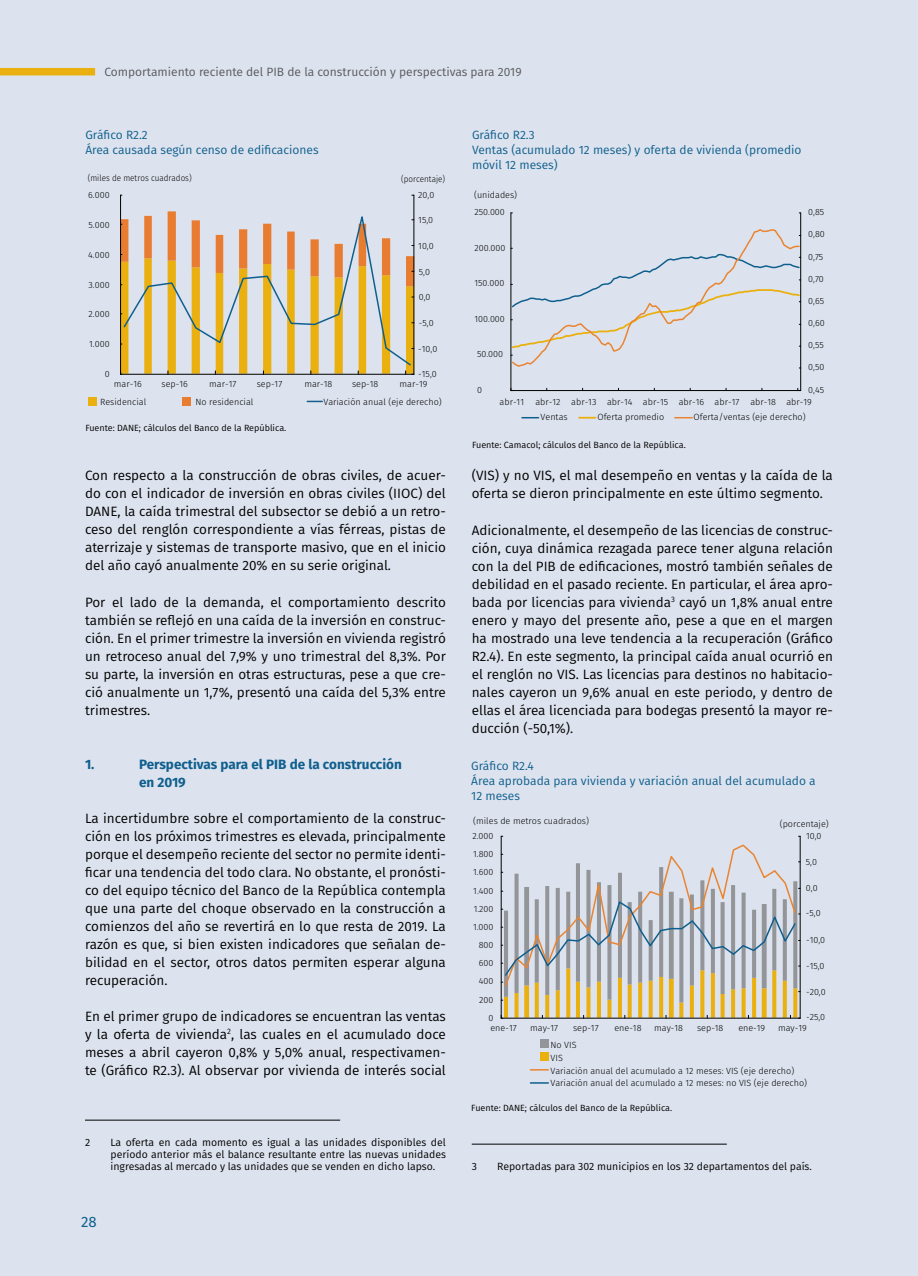
<style>
.page{position:relative;width:918px;height:1276px;background:#dde3ee}
.page>*{position:absolute;margin:0;border:0;box-sizing:border-box;transform-origin:0 0}
.t1{font:15px "Fira Sans";color:#0f5f8e}
.t2{font:13.5px/18px "Fira Sans";color:#000;text-align:justify}
.t3{font:700 13.5px/18px "Fira Sans";color:#0f5f8e}
.t4{font:12px/15px "Fira Sans";color:#0f5f8e}
.t5{font:12px "Fira Sans";color:#58595b}
.t6{font:10.5px/12px "Fira Sans";color:#000;text-align:justify}
.t7{font:300 9px/12.8px "Fira Sans";color:#000}
.t8{font:9px "Fira Sans";color:#000}
.t9{font:300 8.85px "Fira Sans";color:#000;scale:.92 1}
</style>
<div class="page">
<div style="left:88px;top:397px;width:9px;height:8px;background:#eab010"></div>
<div style="left:182px;top:397px;width:9px;height:8px;background:#e87c30"></div>
<svg style="left:307px;top:401px;width:15px;height:1px"></svg>
<hr style="left:414px;top:195px;width:1px;height:179px;background:#000">
<hr style="left:120px;top:195px;width:1px;height:179px;background:#000">
<svg style="left:120px;top:210px;width:294px;height:165px"></svg>
<hr style="left:472px;top:1143px;width:255px;height:1px;background:#000">
<hr style="left:85px;top:1119px;width:255px;height:1px;background:#000">
<hr style="left:800px;top:836px;width:1px;height:182px;background:#000">
<hr style="left:501px;top:836px;width:1px;height:182px;background:#000">
<svg style="left:501px;top:843px;width:299px;height:176px"></svg>
<div style="left:540px;top:1039px;width:8px;height:9px;background:#939598"></div>
<div style="left:540px;top:1052px;width:8px;height:9px;background:#eab010"></div>
<svg style="left:530px;top:1069px;width:18px;height:1px"></svg>
<svg style="left:530px;top:1082px;width:18px;height:1px"></svg>
<hr style="left:800px;top:213px;width:1px;height:177px;background:#000">
<hr style="left:511px;top:213px;width:1px;height:177px;background:#000">
<hr style="left:511px;top:390px;width:290px;height:1px;background:#000">
<svg style="left:510px;top:228px;width:291px;height:141px"></svg>
<svg style="left:522px;top:417px;width:17px;height:1px"></svg>
<svg style="left:579px;top:417px;width:17px;height:1px"></svg>
<svg style="left:675px;top:417px;width:17px;height:1px"></svg>
<div style="left:0;top:68px;width:95px;height:7px;background:#eab010"></div>
<p class="t5" style="left:105px;top:63px;width:419px">Comportamiento reciente del PIB de la construcción y perspectivas para 2019</p>
<p class="t4" style="left:85px;top:127px;width:235px">Gráfico R2.2<br>Área causada según censo de edificaciones</p>
<p class="t9" style="left:88px;top:172px;width:114px">(miles de metros cuadrados)</p>
<p class="t9" style="left:401px;top:173px;width:49px">(porcentaje)</p>
<p class="t7" style="left:88px;top:188px;width:23px">6.000</p>
<p class="t7" style="left:89px;top:218px;width:23px">5.000</p>
<p class="t7" style="left:88px;top:248px;width:23px">4.000</p>
<p class="t7" style="left:89px;top:278px;width:23px">3.000</p>
<p class="t7" style="left:89px;top:308px;width:23px">2.000</p>
<p class="t7" style="left:89px;top:338px;width:22px">1.000</p>
<p class="t7" style="left:105px;top:367px;width:6px">0</p>
<p class="t7" style="left:418px;top:188px;width:18px">20,0</p>
<p class="t7" style="left:418px;top:214px;width:16px">15,0</p>
<p class="t7" style="left:418px;top:239px;width:17px">10,0</p>
<p class="t7" style="left:419px;top:265px;width:13px">5,0</p>
<p class="t7" style="left:419px;top:291px;width:13px">0,0</p>
<p class="t7" style="left:419px;top:316px;width:16px">-5,0</p>
<p class="t7" style="left:418px;top:342px;width:21px">-10,0</p>
<p class="t7" style="left:418px;top:367px;width:20px">-15,0</p>
<p class="t7" style="left:114px;top:378px;width:29px">mar-16</p>
<p class="t7" style="left:162px;top:378px;width:28px">sep-16</p>
<p class="t7" style="left:209px;top:378px;width:29px">mar-17</p>
<p class="t7" style="left:257px;top:378px;width:27px">sep-17</p>
<p class="t7" style="left:304px;top:378px;width:30px">mar-18</p>
<p class="t7" style="left:352px;top:378px;width:28px">sep-18</p>
<p class="t7" style="left:400px;top:378px;width:29px">mar-19</p>
<p class="t7" style="left:196px;top:396px;width:59px">No residencial</p>
<p class="t7" style="left:100px;top:396px;width:48px">Residencial</p>
<p class="t7" style="left:323px;top:395px;width:120px">Variación anual (eje derecho)</p>
<p class="t8" style="left:85px;top:421px;width:202px">Fuente: DANE; cálculos del Banco de la República.</p>
<p class="t2" style="left:85px;top:466px;width:362px">Con respecto a la construcción de obras civiles, de acuer&shy;do con el indicador de inversión en obras civiles (IIOC) del DANE, la caída trimestral del subsector se debió a un retro&shy;ceso del renglón correspondiente a vías férreas, pistas de aterrizaje y sistemas de transporte masivo, que en el inicio del año cayó anualmente 20% en su serie original.</p>
<p class="t2" style="left:85px;top:592px;width:362px">Por el lado de la demanda, el comportamiento descrito también se reflejó en una caída de la inversión en construc&shy;ción. En el primer trimestre la inversión en vivienda registró un retroceso anual del 7,9% y uno trimestral del 8,3%. Por su parte, la inversión en otras estructuras, pese a que cre&shy;ció anualmente un 1,7%, presentó una caída del 5,3% entre trimestres.</p>
<p class="t3" style="left:85px;top:754px;width:11px">1.</p>
<p class="t3" style="left:139px;top:754px;width:264px">Perspectivas para el PIB de la construcción en 2019</p>
<p class="t2" style="left:85px;top:808px;width:362px">La incertidumbre sobre el comportamiento de la construc&shy;ción en los próximos trimestres es elevada, principalmente porque el desempeño reciente del sector no permite identi&shy;ficar una tendencia del todo clara. No obstante, el pronósti&shy;co del equipo técnico del Banco de la República contempla que una parte del choque observado en la construcción a comienzos del año se revertirá en lo que resta de 2019. La razón es que, si bien existen indicadores que señalan de&shy;bilidad en el sector, otros datos permiten esperar alguna recuperación.</p>
<p class="t2" style="left:85px;top:1006px;width:362px">En el primer grupo de indicadores se encuentran las ventas y la oferta de vivienda<sup>2</sup>, las cuales en el acumulado doce meses a abril cayeron 0,8% y 5,0% anual, respectivamen&shy;te (Gráfico R2.3). Al observar por vivienda de interés social</p>
<p class="t6" style="left:85px;top:1135px;width:7px">2</p>
<p class="t6" style="left:111px;top:1135px;width:337px">La oferta en cada momento es igual a las unidades disponibles del período anterior más el balance resultante entre las nuevas unidades ingresadas al mercado y las unidades que se venden en dicho lapso.</p>
<p class="t1" style="left:81px;top:1210px;width:17px">28</p>
<p class="t4" style="left:472px;top:127px;width:331px">Gráfico R2.3<br>Ventas (acumulado 12 meses) y oferta de vivienda (promedio móvil 12 meses)</p>
<p class="t7" style="left:474px;top:189px;width:45px">(unidades)</p>
<p class="t7" style="left:475px;top:206px;width:32px">250.000</p>
<p class="t7" style="left:475px;top:241px;width:32px">200.000</p>
<p class="t7" style="left:475px;top:277px;width:31px">150.000</p>
<p class="t7" style="left:475px;top:312px;width:32px">100.000</p>
<p class="t7" style="left:477px;top:347px;width:28px">50.000</p>
<p class="t7" style="left:477px;top:383px;width:6px">0</p>
<p class="t7" style="left:808px;top:206px;width:18px">0,85</p>
<p class="t7" style="left:808px;top:228px;width:18px">0,80</p>
<p class="t7" style="left:808px;top:250px;width:17px">0,75</p>
<p class="t7" style="left:808px;top:272px;width:17px">0,70</p>
<p class="t7" style="left:808px;top:294px;width:17px">0,65</p>
<p class="t7" style="left:808px;top:316px;width:18px">0,60</p>
<p class="t7" style="left:808px;top:339px;width:17px">0,55</p>
<p class="t7" style="left:808px;top:361px;width:18px">0,50</p>
<p class="t7" style="left:808px;top:383px;width:17px">0,45</p>
<p class="t7" style="left:500px;top:395px;width:26px">abr-11</p>
<p class="t7" style="left:541px;top:394px;width:273px;line-height:15.5px;text-indent:-5px">abr-12 abr-13 abr-14 abr-15 abr-16 abr-17 abr-18 abr-19<br>Ventas</p>
<p class="t7" style="left:597px;top:410px;width:68px">Oferta promedio</p>
<p class="t7" style="left:694px;top:410px;width:114px">Oferta/ventas (eje derecho)</p>
<p class="t8" style="left:472px;top:438px;width:215px">Fuente: Camacol; cálculos del Banco de la República.</p>
<p class="t2" style="left:472px;top:466px;width:363px">(VIS) y no VIS, el mal desempeño en ventas y la caída de la oferta se dieron principalmente en este último segmento.</p>
<p class="t2" style="left:472px;top:520px;width:363px">Adicionalmente, el desempeño de las licencias de construc&shy;ción, cuya dinámica rezagada parece tener alguna relación con la del PIB de edificaciones, mostró también señales de debilidad en el pasado reciente. En particular, el área apro&shy;bada por licencias para vivienda<sup>3</sup> cayó un 1,8% anual entre enero y mayo del presente año, pese a que en el margen ha mostrado una leve tendencia a la recuperación (Gráfico R2.4). En este segmento, la principal caída anual ocurrió en el renglón no VIS. Las licencias para destinos no habitacio&shy;nales cayeron un 9,6% anual en este periodo, y dentro de ellas el área licenciada para bodegas presentó la mayor re&shy;ducción (-50,1%).</p>
<p class="t4" style="left:471px;top:758px;width:346px">Gráfico R2.4<br>Área aprobada para vivienda y variación anual del acumulado a<br>12 meses</p>
<p class="t7" style="left:473px;top:814px;width:117px">(miles de metros cuadrados)</p>
<p class="t7" style="left:472px;top:829px;width:23px">2.000</p>
<p class="t7" style="left:473px;top:847px;width:22px">1.800</p>
<p class="t7" style="left:473px;top:866px;width:22px">1.600</p>
<p class="t7" style="left:473px;top:884px;width:22px">1.400</p>
<p class="t7" style="left:474px;top:902px;width:21px">1.200</p>
<p class="t7" style="left:473px;top:920px;width:22px">1.000</p>
<p class="t7" style="left:479px;top:938px;width:16px">800</p>
<p class="t7" style="left:479px;top:956px;width:16px">600</p>
<p class="t7" style="left:479px;top:975px;width:16px">400</p>
<p class="t7" style="left:479px;top:993px;width:16px">200</p>
<p class="t7" style="left:780px;top:818px;width:51px">(porcentaje)</p>
<p class="t7" style="left:806px;top:829px;width:17px">10,0</p>
<p class="t7" style="left:806px;top:855px;width:13px">5,0</p>
<p class="t7" style="left:806px;top:881px;width:13px">0,0</p>
<p class="t7" style="left:806px;top:906px;width:16px">-5,0</p>
<p class="t7" style="left:806px;top:933px;width:21px">-10,0</p>
<p class="t7" style="left:806px;top:959px;width:20px">-15,0</p>
<p class="t7" style="left:806px;top:985px;width:21px">-20,0</p>
<p class="t7" style="left:489px;top:1011px;width:6px">0</p>
<p class="t7" style="left:806px;top:1010px;width:21px">-25,0</p>
<p class="t7" style="left:490px;top:1021px;width:28px">ene-17</p>
<p class="t7" style="left:530px;top:1021px;width:29px">may-17</p>
<p class="t7" style="left:573px;top:1021px;width:27px">sep-17</p>
<p class="t7" style="left:614px;top:1021px;width:29px">ene-18</p>
<p class="t7" style="left:654px;top:1021px;width:30px">may-18</p>
<p class="t7" style="left:697px;top:1021px;width:28px">sep-18</p>
<p class="t7" style="left:738px;top:1021px;width:28px">ene-19</p>
<p class="t7" style="left:778px;top:1021px;width:30px">may-19</p>
<p class="t7" style="left:551px;top:1038px;width:258px">No VIS<br>VIS<br>Variación anual del acumulado a 12 meses: VIS (eje derecho)<br>Variación anual del acumulado a 12 meses: no VIS (eje derecho)</p>
<p class="t8" style="left:471px;top:1101px;width:202px">Fuente: DANE; cálculos del Banco de la República.</p>
<p class="t6" style="left:472px;top:1159px;width:7px">3</p>
<p class="t6" style="left:497px;top:1159px;width:316px">Reportadas para 302 municipios en los 32 departamentos del país.</p>
</div>
